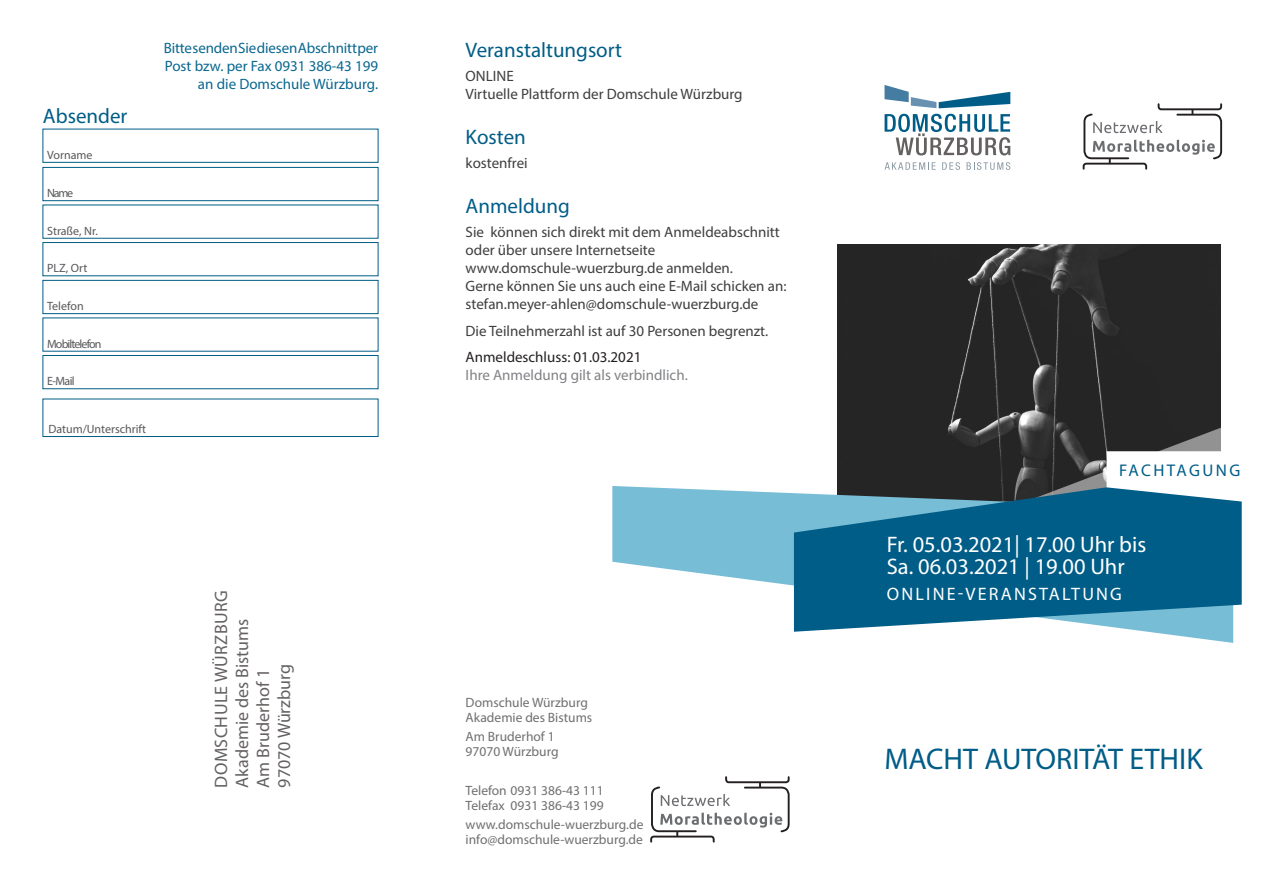
<style>
.page{position:relative;width:1263px;height:893px;background:#fff}
.page>*{position:absolute;margin:0;border:0;box-sizing:border-box;transform-origin:0 0}
.Titel{font:30px "Myriad Pro";color:#005d87}
.Datum_Zeit{font:22.5px "Myriad Pro";color:#fff}
.Fließtext_Überschrif{font:21px "Myriad Pro";color:#005d87}
.Adresse{font:18px "Myriad Pro";color:#646160}
.Ort{font:18px "Myriad Pro";letter-spacing:.12em;color:#fff}
.Adresse-2{font:18px "Myriad Pro";letter-spacing:.02em;color:#646160}
.t1{font:16.95px "Myriad Pro";letter-spacing:.145em;color:#005d87}
.Fließtext_Überschrif-2{font:15px/18px "Myriad Pro";color:#3e3e3f}
.Fließtext{font:15px/18px "Myriad Pro";letter-spacing:-.005em;color:#0a6790;text-align:right}
.Fließtext-2{font:15px/18px "Myriad Pro";color:#808285}
.Fließtext-3{font:15px "Myriad Pro";color:#3e3e3f}
.Fließtext-4{font:13.5px/15px "Myriad Pro";color:#716e6e}
.Kleingedrucktes{font:12px "Myriad Pro";color:#57585a}
.Kleingedrucktes-2{font:12px "Myriad Pro";letter-spacing:-.075em;color:#57585a}
.s1{color:#231f20}
</style>
<div class="page">
<div style="left:43px;top:399px;width:335px;height:38px;background:#fff;border:1px solid #005d87"></div>
<div style="left:43px;top:355px;width:335px;height:34px;background:#fff;border:1px solid #005d87"></div>
<div style="left:43px;top:129px;width:335px;height:34px;background:#fff;border:1px solid #005d87"></div>
<div style="left:43px;top:167px;width:335px;height:34px;background:#fff;border:1px solid #005d87"></div>
<div style="left:43px;top:280px;width:335px;height:34px;background:#fff;border:1px solid #005d87"></div>
<div style="left:43px;top:242px;width:335px;height:34px;background:#fff;border:1px solid #005d87"></div>
<img style="left:838px;top:244px;width:383px;height:224px">
<svg style="left:612px;top:486px;width:621px;height:157px"></svg>
<svg style="left:953px;top:407px;width:268px;height:61px;fill:#252525"></svg>
<svg style="left:794px;top:468px;width:448px;height:164px;fill:#005d87"></svg>
<svg style="left:1106px;top:451px;width:136px;height:53px"></svg>
<svg style="left:1082px;top:103px;width:141px;height:67px"></svg>
<svg style="left:650px;top:776px;width:140px;height:67px"></svg>
<svg style="left:884px;top:85px;width:126px;height:23px"></svg>
<svg style="left:884px;top:114px;width:126px;height:41px"></svg>
<svg style="left:884px;top:162px;width:52px;height:8px"></svg>
<svg style="left:942px;top:162px;width:18px;height:8px"></svg>
<svg style="left:966px;top:162px;width:44px;height:8px"></svg>
<p class="Fließtext_Überschrif" style="left:43px;top:103px;width:86px">Absender</p>
<p class="Kleingedrucktes" style="left:47px;top:148px;width:47px">Vorname</p>
<p class="Kleingedrucktes" style="left:47px;top:186px;width:27px">Name</p>
<p class="Kleingedrucktes" style="left:47px;top:223px;width:52px">Straße, Nr.</p>
<p class="Kleingedrucktes" style="left:47px;top:261px;width:42px">PLZ, Ort</p>
<p class="Kleingedrucktes" style="left:47px;top:299px;width:38px">Telefon</p>
<p class="Kleingedrucktes-2" style="left:47px;top:336px;width:56px">Mobiltelefon</p>
<p class="Kleingedrucktes" style="left:47px;top:374px;width:29px">E-Mail</p>
<p class="Kleingedrucktes" style="left:48px;top:421px;width:99px">Datum/Unterschrift</p>
<p class="Fließtext" style="left:164px;top:38px;width:216px">Bitte senden Sie diesen Abschnitt per<br>Post bzw. per Fax 0931 386-43 199 an die Domschule Würzburg.</p>
<p class="Adresse-2" style="left:210px;top:787px;width:199px;rotate:-90deg">DOMSCHULE WÜRZBURG</p>
<p class="Adresse" style="left:231px;top:788px;width:170px;rotate:-90deg">Akademie des Bistums</p>
<p class="Adresse" style="left:252px;top:788px;width:120px;rotate:-90deg">Am Bruderhof 1</p>
<p class="Adresse" style="left:273px;top:788px;width:125px;rotate:-90deg">97070 Würzburg</p>
<p class="Fließtext_Überschrif" style="left:466px;top:37px;width:158px">Veranstaltungsort</p>
<p class="Fließtext_Überschrif-2" style="left:466px;top:66px;width:278px">ONLINE<br>Virtuelle Plattform der Domschule Würzburg</p>
<p class="Fließtext_Überschrif" style="left:466px;top:124px;width:62px">Kosten</p>
<p class="Fließtext_Überschrif-2" style="left:466px;top:154px;width:64px">kostenfrei</p>
<p class="Fließtext_Überschrif" style="left:466px;top:193px;width:106px">Anmeldung</p>
<p class="Fließtext_Überschrif-2" style="left:466px;top:223px;width:322px">Sie können sich direkt mit dem Anmeldeabschnitt oder über unsere Internetseite www.domschule-wuerzburg.de anmelden.<br>Gerne können Sie uns auch eine E-Mail schicken an: stefan.meyer-ahlen@domschule-wuerzburg.de</p>
<p class="Fließtext-3" style="left:466px;top:321px;width:304px">Die Teilnehmerzahl ist auf 30 Personen begrenzt.</p>
<p class="Fließtext-2" style="left:466px;top:348px;width:224px"><span class="s1">Anmeldeschluss: 01.03.2021<br></span>Ihre Anmeldung gilt als verbindlich.</p>
<p class="Fließtext-4" style="left:466px;top:695px;width:128px">Domschule Würzburg<br>Akademie des Bistums</p>
<p class="Fließtext-4" style="left:466px;top:729px;width:94px">Am Bruderhof 1<br>97070 Würzburg</p>
<p class="Fließtext-4" style="left:466px;top:783px;width:139px">Telefon 0931 386-43 111<br>Telefax 0931 386-43 199</p>
<p class="Fließtext-4" style="left:466px;top:817px;width:179px">www.domschule-wuerzburg.de info@domschule-wuerzburg.de</p>
<p class="t1" style="left:1119px;top:460px;width:123px">FACHTAGUNG</p>
<p class="Datum_Zeit" style="left:887px;top:530px;width:261px">Fr. 05.03.2021| 17.00 Uhr bis</p>
<p class="Datum_Zeit" style="left:887px;top:553px;width:240px">Sa. 06.03.2021 | 19.00 Uhr</p>
<p class="Ort" style="left:887px;top:583px;width:236px">ONLINE-VERANSTALTUNG</p>
<p class="Titel" style="left:884px;top:741px;width:320px">MACHT AUTORITÄT ETHIK</p>
</div>
